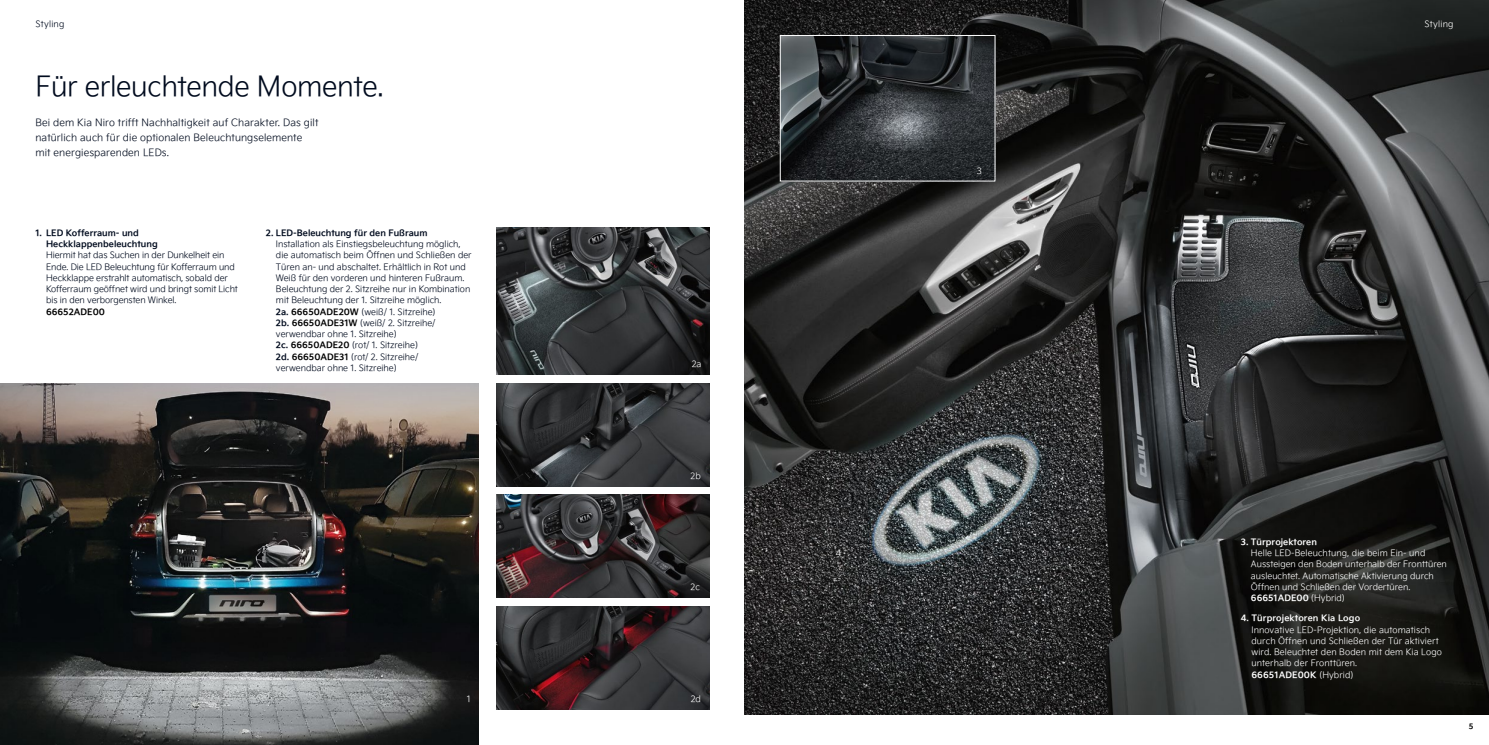
<style>
.page{position:relative;width:1489px;height:745px;background:#fff}
.page>*{position:absolute;margin:0;border:0;box-sizing:border-box;transform-origin:0 0}
.t1{font:27.5px "Kia Signature OTF Light";letter-spacing:-.01em;color:#000b1e}
.t2{font:10px/15px "Kia Signature OTF Light";letter-spacing:.01em;color:#000b1e}
.t3{font:8.88px "Kia Signature OTF Light";color:#fff}
.t4{font:8.75px/11.2px "Kia Signature OTF Light";color:#000b1e}
.t5{font:8.75px/11.2px "Kia Signature OTF Light";letter-spacing:.01em;color:#fff}
.t6{font:8.75px "Kia Signature OTF Bold";letter-spacing:.01em;color:#fff}
.t7{font:8.75px/11.2px "Kia Signature OTF Bold";color:#000b1e}
.t8{font:8.75px "Kia Signature OTF Bold";color:#000}
.t9{font:8.75px "Kia Signature OTF Light";letter-spacing:.02em;color:#000b1e}
.t10{font:7.5px "Kia Signature OTF Bold";color:#000}
.s1{font-family:"Kia Signature OTF Bold"}
.s2{font-family:"Kia Signature OTF Bold";color:#000}
.s3{font-family:"Kia Signature OTF Light"}
</style>
<div class="page">
<img style="left:496px;top:228px;width:213px;height:146px">
<img style="left:744px;top:0;width:744px;height:713px">
<img style="left:0;top:383px;width:478px;height:361px">
<img style="left:496px;top:494px;width:213px;height:103px">
<img style="left:496px;top:606px;width:213px;height:103px">
<img style="left:496px;top:383px;width:213px;height:102px">
<img style="left:782px;top:37px;width:211px;height:142px">
<div style="left:780px;top:35px;width:215px;height:146px;border:1px solid #fff"></div>
<p class="t9" style="left:35px;top:18px;width:31px">Styling</p>
<p class="t5" style="left:1424px;top:18px;width:31px">Styling</p>
<h1 class="t1" style="left:35px;top:66px;width:350px">Für erleuchtende Momente.</h1>
<p class="t2" style="left:35px;top:114px;width:284px">Bei dem Kia Niro trifft Nachhaltigkeit auf Charakter. Das gilt natürlich auch für die optionalen Beleuchtungselemente mit energiesparenden LEDs.</p>
<p class="t7" style="left:46px;top:226px;width:113px;text-indent:-11px">1. LED Kofferraum- und<br>Heckklappenbeleuchtung</p>
<p class="t4" style="left:46px;top:249px;width:193px">Hiermit hat das Suchen in der Dunkelheit ein Ende. Die LED Beleuchtung für Kofferraum und Heckklappe erstrahlt automatisch, sobald der Kofferraum geöffnet wird und bringt somit Licht bis in den verborgensten Winkel.</p>
<p class="t8" style="left:46px;top:305px;width:60px">66652ADE00</p>
<p class="t7" style="left:266px;top:226px;width:163px">2. LED-Beleuchtung für den Fußraum</p>
<p class="t4" style="left:276px;top:238px;width:197px">Installation als Einstiegsbeleuchtung möglich, die automatisch beim Öffnen und Schließen der Türen an- und abschaltet. Erhältlich in Rot und Weiß für den vorderen und hinteren Fußraum.<br>Beleuchtung der 2. Sitzreihe nur in Kombination mit Beleuchtung der 1. Sitzreihe möglich.<br><span class="s1">2a.</span> <span class="s2">66650ADE20W</span> (weiß/ 1. Sitzreihe)<br><span class="s1">2b.</span> <span class="s2">66650ADE31W</span> (weiß/ 2. Sitzreihe/ verwendbar ohne 1. Sitzreihe)<br><span class="s1">2c.</span> <span class="s2">66650ADE20</span> (rot/ 1. Sitzreihe)<br><span class="s1">2d.</span> <span class="s2">66650ADE31</span> (rot/ 2. Sitzreihe/<br>verwendbar ohne 1. Sitzreihe)</p>
<p class="t5" style="left:692px;top:358px;width:11px">2a</p>
<p class="t5" style="left:976px;top:165px;width:7px">3</p>
<p class="t5" style="left:467px;top:692px;width:5px">1</p>
<p class="t5" style="left:690px;top:469px;width:12px">2b</p>
<p class="t5" style="left:690px;top:580px;width:11px">2c</p>
<p class="t3" style="left:690px;top:692px;width:12px">2d</p>
<p class="t5" style="left:835px;top:546px;width:7px">4</p>
<p class="t6" style="left:1240px;top:534px;width:78px">3. Türprojektoren</p>
<p class="t5" style="left:1250px;top:546px;width:197px">Helle LED-Beleuchtung, die beim Ein- und Aussteigen den Boden unterhalb der Fronttüren ausleuchtet. Automatische Aktivierung durch Öffnen und Schließen der Vordertüren.</p>
<p class="t6" style="left:1250px;top:591px;width:95px">66651ADE00 <span class="s3">(Hybrid)</span></p>
<p class="t6" style="left:1240px;top:611px;width:121px">4. Türprojektoren Kia Logo</p>
<p class="t5" style="left:1251px;top:623px;width:192px">Innovative LED-Projektion, die automatisch durch Öffnen und Schließen der Tür aktiviert wird. Beleuchtet den Boden mit dem Kia Logo unterhalb der Fronttüren.</p>
<p class="t6" style="left:1251px;top:667px;width:103px">66651ADE00K <span class="s3">(Hybrid)</span></p>
<p class="t10" style="left:1468px;top:720px;width:6px">5</p>
</div>
